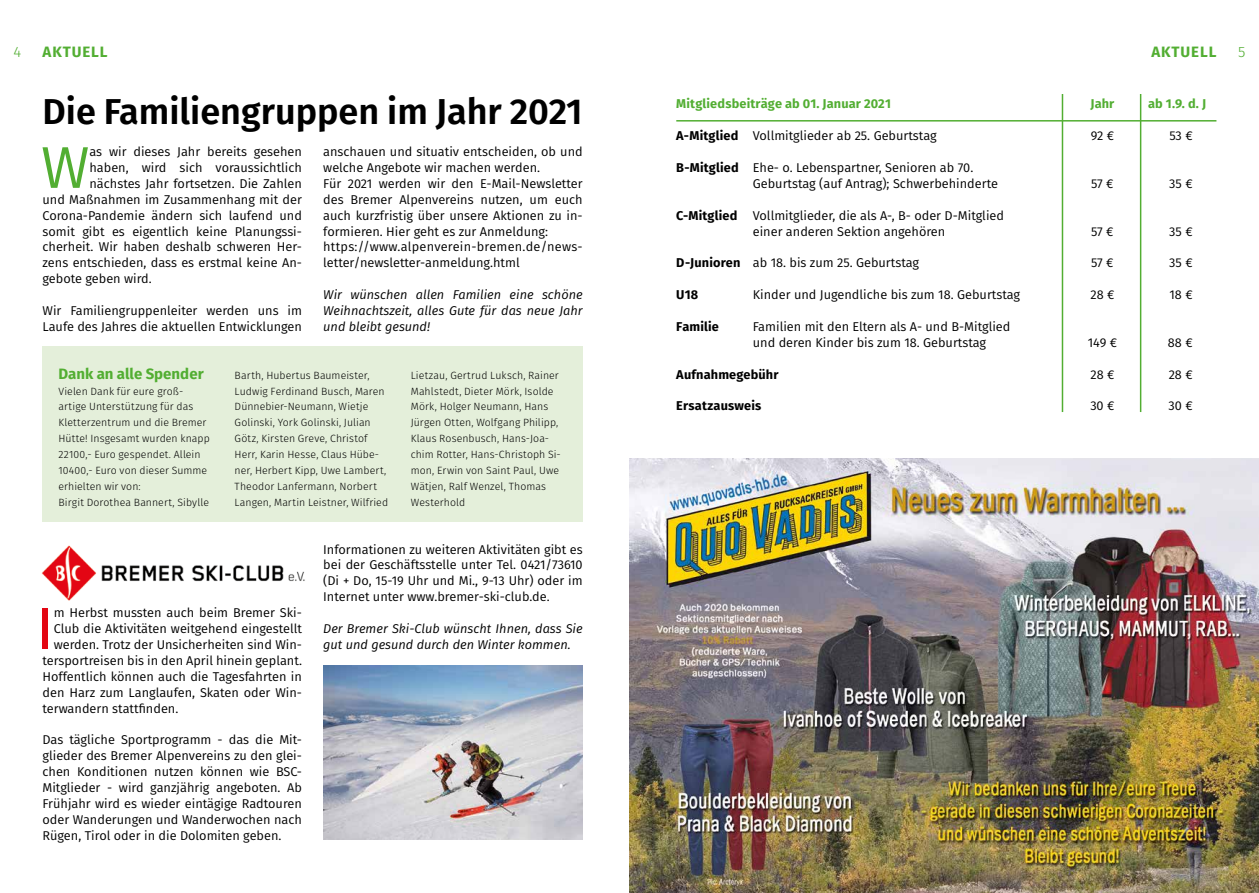
<style>
.page{position:relative;width:1259px;height:893px;background:#fff}
.page>*{position:absolute;margin:0;border:0;box-sizing:border-box;transform-origin:0 0}
.t1{font:58.95px "Fira Sans";color:#52ae32}
.t2{font:58.95px "Fira Sans";color:#e30613}
.t3{font:600 36px "Fira Sans";color:#000}
.t4{font:700 15px "Fira Sans";color:#52ae32}
.t5{font:700 15px "Fira Sans";letter-spacing:.06em;color:#52ae32}
.t6{font:300 15px "Fira Sans";color:#52ae32}
.t7{font:12.75px/15.9px "Fira Sans";color:#000}
.t8{font:italic 12.75px/15.9px "Fira Sans";color:#000;text-align:justify}
.t9{font:700 12.75px "Fira Sans";letter-spacing:.01em;color:#52ae32}
.t10{font:700 12.75px "Fira Sans";letter-spacing:.01em;color:#000}
.t11{font:300 10.5px/15.9px "Fira Sans";letter-spacing:.005em;color:#000}
.s1{font-weight:700}
</style>
<div class="page">
<hr style="left:1061px;top:94px;width:2px;height:318px;background:#52ae32">
<hr style="left:1140px;top:94px;width:1px;height:318px;background:#52ae32">
<hr style="left:676px;top:120px;width:540px;height:2px;background:#52ae32">
<img style="left:629px;top:458px;width:630px;height:435px">
<div style="left:43px;top:346px;width:540px;height:176px;background:#e4efda"></div>
<img style="left:41px;top:545px;width:264px;height:56px">
<img style="left:323px;top:666px;width:260px;height:174px">
<p class="t6" style="left:14px;top:41px;width:9px">4</p>
<p class="t5" style="left:43px;top:39px;width:66px">AKTUELL</p>
<p class="t5" style="left:1151px;top:39px;width:66px">AKTUELL</p>
<p class="t6" style="left:1238px;top:41px;width:9px">5</p>
<h2 class="t3" style="left:43px;top:82px;width:542px">Die Familiengruppen im Jahr 2021</h2>
<h1 class="t1" style="left:41px;top:123px;width:50px">W</h1>
<p class="t7" style="left:89px;top:143px;width:214px">as wir dieses Jahr bereits gesehen</p>
<p class="t7" style="left:89px;top:159px;width:214px">haben, wird sich voraussichtlich</p>
<p class="t7" style="left:89px;top:175px;width:214px">nächstes Jahr fortsetzen. Die Zahlen</p>
<p class="t7" style="left:43px;top:191px;width:261px">und Maßnahmen im Zusammenhang mit der</p>
<p class="t7" style="left:43px;top:207px;width:261px">Corona-Pandemie ändern sich laufend und</p>
<p class="t7" style="left:43px;top:223px;width:261px">somit gibt es eigentlich keine Planungssi-</p>
<p class="t7" style="left:43px;top:239px;width:261px">cherheit. Wir haben deshalb schweren Her-</p>
<p class="t7" style="left:43px;top:255px;width:261px">zens entschieden, dass es erstmal keine An-</p>
<p class="t7" style="left:43px;top:271px;width:111px">gebote geben wird.</p>
<p class="t7" style="left:43px;top:302px;width:261px">Wir Familiengruppenleiter werden uns im<br>Laufe des Jahres die aktuellen Entwicklungen</p>
<p class="t7" style="left:323px;top:143px;width:261px">anschauen und situativ entscheiden, ob und welche Angebote wir machen werden.<br>Für 2021 werden wir den E-Mail-Newsletter des Bremer Alpenvereins nutzen, um euch auch kurzfristig über unsere Aktionen zu in&shy;formieren. Hier geht es zur Anmeldung: https://www.alpenverein-bremen.de/news&shy;letter/newsletter-anmeldung.html</p>
<p class="t8" style="left:323px;top:286px;width:261px">Wir wünschen allen Familien eine schöne Weihnachtszeit, alles Gute für das neue Jahr und bleibt gesund!</p>
<p class="t4" style="left:58px;top:361px;width:147px">Dank an alle Spender</p>
<p class="t11" style="left:58px;top:383px;width:153px">Vielen Dank für eure groß&shy;artige Unterstützung für das<br>Kletterzentrum und die Bremer<br>Hütte! Insgesamt wurden knapp<br>22100,- Euro gespendet. Allein<br>10400,- Euro von dieser Summe erhielten wir von:<br>Birgit Dorothea Bannert, Sibylle</p>
<p class="t11" style="left:235px;top:367px;width:155px">Barth, Hubertus Baumeister,<br>Ludwig Ferdinand Busch, Maren<br>Dünnebier-Neumann, Wietje<br>Golinski, York Golinski, Julian<br>Götz, Kirsten Greve, Christof<br>Herr, Karin Hesse, Claus Hübe&shy;ner, Herbert Kipp, Uwe Lambert,<br>Theodor Lanfermann, Norbert<br>Langen, Martin Leistner, Wilfried</p>
<p class="t11" style="left:411px;top:367px;width:151px">Lietzau, Gertrud Luksch, Rainer<br>Mahlstedt, Dieter Mörk, Isolde<br>Mörk, Holger Neumann, Hans<br>Jürgen Otten, Wolfgang Philipp,<br>Klaus Rosenbusch, Hans-Joa&shy;chim Rotter, Hans-Christoph Si&shy;mon, Erwin von Saint Paul, Uwe<br>Wätjen, Ralf Wenzel, Thomas<br>Westerhold</p>
<h1 class="t2" style="left:36px;top:585px;width:19px">I</h1>
<p class="t7" style="left:54px;top:604px;width:250px">m Herbst mussten auch beim Bremer Ski-</p>
<p class="t7" style="left:54px;top:620px;width:250px">Club die Aktivitäten weitgehend eingestellt</p>
<p class="t7" style="left:54px;top:636px;width:250px">werden. Trotz der Unsicherheiten sind Win-</p>
<p class="t7" style="left:43px;top:652px;width:261px">tersportreisen bis in den April hinein geplant.</p>
<p class="t7" style="left:43px;top:668px;width:261px">Hoffentlich können auch die Tagesfahrten in</p>
<p class="t7" style="left:43px;top:684px;width:261px">den Harz zum Langlaufen, Skaten oder Win-</p>
<p class="t7" style="left:43px;top:700px;width:137px">terwandern stattfinden.</p>
<p class="t7" style="left:43px;top:732px;width:261px;text-align:justify">Das tägliche Sportprogramm - das die Mit&shy;glieder des Bremer Alpenvereins zu den glei&shy;chen Konditionen nutzen können wie BSC-Mitglieder - wird ganzjährig angeboten. Ab Frühjahr wird es wieder eintägige Radtouren oder Wanderungen und Wanderwochen nach Rügen, Tirol oder in die Dolomiten geben.</p>
<p class="t7" style="left:323px;top:541px;width:261px;text-align:justify">Informationen zu weiteren Aktivitäten gibt es bei der Geschäftsstelle unter Tel. 0421/73610 (Di + Do, 15-19 Uhr und Mi., 9-13 Uhr) oder im Internet unter www.bremer-ski-club.de.</p>
<p class="t8" style="left:323px;top:620px;width:261px">Der Bremer Ski-Club wünscht Ihnen, dass Sie gut und gesund durch den Winter kommen.</p>
<p class="t9" style="left:676px;top:93px;width:216px">Mitgliedsbeiträge ab 01. Januar 2021</p>
<p class="t9" style="left:1090px;top:93px;width:25px">Jahr</p>
<p class="t9" style="left:1148px;top:93px;width:59px">ab 1.9. d. J</p>
<p class="t7" style="left:676px;top:127px;width:262px"><span class="s1">A-Mitglied</span> Vollmitglieder ab 25. Geburtstag</p>
<p class="t7" style="left:1090px;top:127px;width:25px">92 €</p>
<p class="t7" style="left:1169px;top:127px;width:25px">53 €</p>
<p class="t7" style="left:753px;top:159px;width:247px;text-indent:-76px"><span class="s1">B-Mitglied</span> Ehe- o. Lebenspartner, Senioren ab 70.<br>Geburtstag (auf Antrag); Schwerbehinderte</p>
<p class="t7" style="left:1091px;top:175px;width:24px">57 €</p>
<p class="t7" style="left:1169px;top:175px;width:25px">35 €</p>
<p class="t7" style="left:753px;top:207px;width:253px;text-indent:-76px"><span class="s1">C-Mitglied</span> Vollmitglieder, die als A-, B- oder D-Mitglied einer anderen Sektion angehören</p>
<p class="t7" style="left:1091px;top:223px;width:24px">57 €</p>
<p class="t7" style="left:1169px;top:223px;width:25px">35 €</p>
<p class="t7" style="left:676px;top:255px;width:244px"><span class="s1">D-Junioren</span> ab 18. bis zum 25. Geburtstag</p>
<p class="t7" style="left:1091px;top:255px;width:24px">57 €</p>
<p class="t7" style="left:1169px;top:255px;width:25px">35 €</p>
<p class="t10" style="left:676px;top:284px;width:23px">U18</p>
<p class="t7" style="left:753px;top:286px;width:269px">Kinder und Jugendliche bis zum 18. Geburtstag</p>
<p class="t7" style="left:1090px;top:286px;width:25px">28 €</p>
<p class="t7" style="left:1169px;top:286px;width:25px">18 €</p>
<p class="t10" style="left:676px;top:316px;width:44px">Familie</p>
<p class="t7" style="left:753px;top:318px;width:259px">Familien mit den Eltern als A- und B-Mitglied und deren Kinder bis zum 18. Geburtstag</p>
<p class="t7" style="left:1087px;top:334px;width:31px">149 €</p>
<p class="t7" style="left:1168px;top:334px;width:26px">88 €</p>
<p class="t10" style="left:676px;top:363px;width:104px">Aufnahmegebühr</p>
<p class="t7" style="left:1090px;top:366px;width:25px">28 €</p>
<p class="t7" style="left:1168px;top:366px;width:25px">28 €</p>
<p class="t10" style="left:676px;top:395px;width:87px">Ersatzausweis</p>
<p class="t7" style="left:1090px;top:398px;width:26px">30 €</p>
<p class="t7" style="left:1168px;top:398px;width:26px">30 €</p>
</div>
